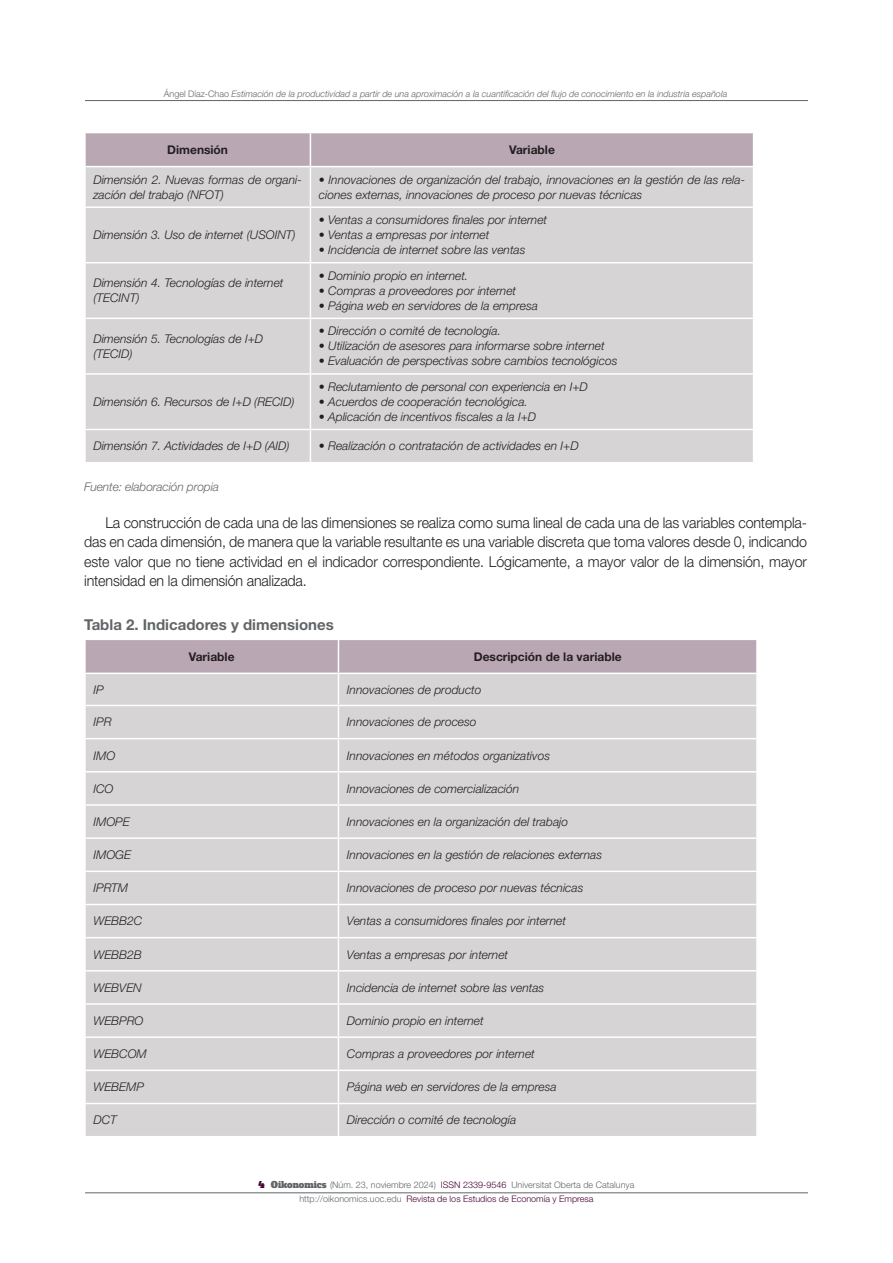
<style>
.page{position:relative;width:893px;height:1263px;background:#fff}
.page>*{position:absolute;margin:0;border:0;box-sizing:border-box;transform-origin:0 0}
._02_texto_base{font:300 15px/19.5px "Helvetica Neue LT Std";letter-spacing:-.01em;color:#231f20;text-align:justify;scale:.95 1}
.titulo_figures_taules{font:700 15px "Helvetica Neue LT Std";color:#626568}
.table_txt{font:italic 300 12px/15px "Helvetica Neue LT Std";color:#231f20}
.table_h1{font:700 12px "Helvetica Neue LT Std";color:#231f20}
.Fuente_figures_taules{font:italic 300 12px "Helvetica Neue LT Std";letter-spacing:-.01em;color:#626568}
.t1{font:300 9px/13.6px "Helvetica Neue LT Std";color:#626568;text-align:center}
.t2{font:italic 300 9px "Helvetica Neue LT Std";color:#626568}
.s1{font-style:normal}
.s2{font-family:"Alfa Slab One";font-weight:400;color:#460132}
.s3{font-family:"Alfa Slab One";font-weight:400}
.s4{color:#460132}
</style>
<div class="page">
<hr style="left:85px;top:100px;width:723px;height:1px;background:#626568">
<hr style="left:85px;top:1192px;width:723px;height:1px;background:#626568">
<div style="left:86px;top:133px;width:667px;height:33px;background:#b9a8b4"></div>
<div style="left:86px;top:167px;width:667px;height:295px;background:#d6d4d4"></div>
<hr style="left:310px;top:133px;width:1px;height:33px;background:#fff">
<hr style="left:84px;top:262px;width:226px;height:1px;background:#fff">
<hr style="left:84px;top:318px;width:226px;height:1px;background:#fff">
<hr style="left:84px;top:373px;width:226px;height:2px;background:#fff">
<hr style="left:84px;top:429px;width:226px;height:1px;background:#fff">
<hr style="left:84px;top:206px;width:226px;height:2px;background:#fff">
<hr style="left:310px;top:167px;width:1px;height:39px;background:#fff">
<hr style="left:310px;top:206px;width:444px;height:2px;background:#fff">
<hr style="left:310px;top:208px;width:1px;height:54px;background:#fff">
<hr style="left:310px;top:262px;width:444px;height:1px;background:#fff">
<hr style="left:310px;top:263px;width:1px;height:55px;background:#fff">
<hr style="left:310px;top:318px;width:444px;height:1px;background:#fff">
<hr style="left:310px;top:319px;width:1px;height:54px;background:#fff">
<hr style="left:310px;top:373px;width:444px;height:2px;background:#fff">
<hr style="left:310px;top:375px;width:1px;height:54px;background:#fff">
<hr style="left:310px;top:429px;width:444px;height:1px;background:#fff">
<hr style="left:310px;top:430px;width:1px;height:32px;background:#fff">
<div style="left:86px;top:640px;width:670px;height:33px;background:#b9a8b4"></div>
<div style="left:86px;top:674px;width:670px;height:462px;background:#d6d4d4"></div>
<hr style="left:338px;top:640px;width:1px;height:33px;background:#fff">
<hr style="left:84px;top:771px;width:254px;height:1px;background:#fff">
<hr style="left:84px;top:804px;width:254px;height:2px;background:#fff">
<hr style="left:84px;top:837px;width:254px;height:2px;background:#fff">
<hr style="left:84px;top:870px;width:254px;height:2px;background:#fff">
<hr style="left:84px;top:904px;width:254px;height:1px;background:#fff">
<hr style="left:84px;top:937px;width:254px;height:1px;background:#fff">
<hr style="left:84px;top:970px;width:254px;height:1px;background:#fff">
<hr style="left:84px;top:1003px;width:254px;height:2px;background:#fff">
<hr style="left:84px;top:1036px;width:254px;height:2px;background:#fff">
<hr style="left:84px;top:1069px;width:254px;height:2px;background:#fff">
<hr style="left:84px;top:1103px;width:254px;height:1px;background:#fff">
<hr style="left:84px;top:705px;width:254px;height:1px;background:#fff">
<hr style="left:84px;top:738px;width:254px;height:1px;background:#fff">
<hr style="left:338px;top:674px;width:1px;height:31px;background:#fff">
<hr style="left:338px;top:705px;width:420px;height:1px;background:#fff">
<hr style="left:338px;top:706px;width:1px;height:32px;background:#fff">
<hr style="left:338px;top:738px;width:420px;height:1px;background:#fff">
<hr style="left:338px;top:739px;width:1px;height:32px;background:#fff">
<hr style="left:338px;top:771px;width:420px;height:1px;background:#fff">
<hr style="left:338px;top:772px;width:1px;height:32px;background:#fff">
<hr style="left:338px;top:804px;width:420px;height:2px;background:#fff">
<hr style="left:338px;top:806px;width:1px;height:31px;background:#fff">
<hr style="left:338px;top:837px;width:420px;height:2px;background:#fff">
<hr style="left:338px;top:839px;width:1px;height:31px;background:#fff">
<hr style="left:338px;top:870px;width:420px;height:2px;background:#fff">
<hr style="left:338px;top:872px;width:1px;height:32px;background:#fff">
<hr style="left:338px;top:904px;width:420px;height:1px;background:#fff">
<hr style="left:338px;top:905px;width:1px;height:32px;background:#fff">
<hr style="left:338px;top:937px;width:420px;height:1px;background:#fff">
<hr style="left:338px;top:938px;width:1px;height:32px;background:#fff">
<hr style="left:338px;top:970px;width:420px;height:1px;background:#fff">
<hr style="left:338px;top:971px;width:1px;height:32px;background:#fff">
<hr style="left:338px;top:1003px;width:420px;height:2px;background:#fff">
<hr style="left:338px;top:1005px;width:1px;height:31px;background:#fff">
<hr style="left:338px;top:1036px;width:420px;height:2px;background:#fff">
<hr style="left:338px;top:1038px;width:1px;height:31px;background:#fff">
<hr style="left:338px;top:1069px;width:420px;height:2px;background:#fff">
<hr style="left:338px;top:1071px;width:1px;height:32px;background:#fff">
<hr style="left:338px;top:1103px;width:420px;height:1px;background:#fff">
<hr style="left:338px;top:1104px;width:1px;height:32px;background:#fff">
<p class="t2" style="left:164px;top:88px;width:565px"><span class="s1">Ángel Díaz-Chao</span> Estimación de la productividad a partir de una aproximación a la cuantificación del flujo de conocimiento en la industria española</p>
<p class="table_h1" style="left:167px;top:142px;width:62px">Dimensión</p>
<p class="table_h1" style="left:509px;top:142px;width:47px">Variable</p>
<p class="table_txt" style="left:93px;top:172px;width:210px">Dimensión 2. Nuevas formas de organi&shy;zación del trabajo (NFOT)</p>
<p class="table_txt" style="left:319px;top:172px;width:428px">• Innovaciones de organización del trabajo, innovaciones en la gestión de las rela&shy;ciones externas, innovaciones de proceso por nuevas técnicas</p>
<p class="table_txt" style="left:93px;top:227px;width:204px">Dimensión 3. Uso de internet (USOINT)</p>
<p class="table_txt" style="left:319px;top:212px;width:230px">• Ventas a consumidores finales por internet</p>
<p class="table_txt" style="left:319px;top:227px;width:172px">• Ventas a empresas por internet</p>
<p class="table_txt" style="left:319px;top:242px;width:208px">• Incidencia de internet sobre las ventas</p>
<p class="table_txt" style="left:93px;top:275px;width:192px">Dimensión 4. Tecnologías de internet (TECINT)</p>
<p class="table_txt" style="left:93px;top:331px;width:171px">Dimensión 5. Tecnologías de I+D (TECID)</p>
<p class="table_txt" style="left:93px;top:394px;width:202px">Dimensión 6. Recursos de I+D (RECID)</p>
<p class="table_txt" style="left:319px;top:268px;width:151px">• Dominio propio en internet.</p>
<p class="table_txt" style="left:319px;top:283px;width:199px">• Compras a proveedores por internet</p>
<p class="table_txt" style="left:319px;top:298px;width:221px">• Página web en servidores de la empresa</p>
<p class="table_txt" style="left:319px;top:323px;width:184px">• Dirección o comité de tecnología.</p>
<p class="table_txt" style="left:319px;top:338px;width:287px">• Utilización de asesores para informarse sobre internet</p>
<p class="table_txt" style="left:319px;top:353px;width:300px">• Evaluación de perspectivas sobre cambios tecnológicos</p>
<p class="table_txt" style="left:319px;top:379px;width:270px">• Reclutamiento de personal con experiencia en I+D</p>
<p class="table_txt" style="left:319px;top:394px;width:210px">• Acuerdos de cooperación tecnológica.</p>
<p class="table_txt" style="left:319px;top:409px;width:219px">• Aplicación de incentivos fiscales a la I+D</p>
<p class="table_txt" style="left:93px;top:438px;width:198px">Dimensión 7. Actividades de I+D (AID)</p>
<p class="table_txt" style="left:319px;top:438px;width:261px">• Realización o contratación de actividades en I+D</p>
<p class="Fuente_figures_taules" style="left:84px;top:480px;width:136px">Fuente: elaboración propia</p>
<p class="_02_texto_base" style="left:84px;top:512px;width:762px;text-indent:21px">La construcción de cada una de las dimensiones se realiza como suma lineal de cada una de las variables contempla&shy;das en cada dimensión, de manera que la variable resultante es una variable discreta que toma valores desde 0, indicando este valor que no tiene actividad en el indicador correspondiente. Lógicamente, a mayor valor de la dimensión, mayor intensidad en la dimensión analizada.</p>
<p class="titulo_figures_taules" style="left:84px;top:615px;width:251px">Tabla 2. Indicadores y dimensiones</p>
<p class="table_h1" style="left:189px;top:649px;width:47px">Variable</p>
<p class="table_h1" style="left:474px;top:649px;width:149px">Descripción de la variable</p>
<p class="table_txt" style="left:93px;top:682px;width:12px">IP</p>
<p class="table_txt" style="left:347px;top:682px;width:136px">Innovaciones de producto</p>
<p class="table_txt" style="left:93px;top:714px;width:19px">IPR</p>
<p class="table_txt" style="left:347px;top:714px;width:131px">Innovaciones de proceso</p>
<p class="table_txt" style="left:93px;top:748px;width:23px">IMO</p>
<p class="table_txt" style="left:347px;top:748px;width:205px">Innovaciones en métodos organizativos</p>
<p class="table_txt" style="left:93px;top:781px;width:22px">ICO</p>
<p class="table_txt" style="left:347px;top:781px;width:174px">Innovaciones de comercialización</p>
<p class="table_txt" style="left:93px;top:814px;width:38px">IMOPE</p>
<p class="table_txt" style="left:347px;top:814px;width:223px">Innovaciones en la organización del trabajo</p>
<p class="table_txt" style="left:93px;top:847px;width:39px">IMOGE</p>
<p class="table_txt" style="left:347px;top:847px;width:257px">Innovaciones en la gestión de relaciones externas</p>
<p class="table_txt" style="left:93px;top:880px;width:36px">IPRTM</p>
<p class="table_txt" style="left:347px;top:880px;width:238px">Innovaciones de proceso por nuevas técnicas</p>
<p class="table_txt" style="left:93px;top:913px;width:50px">WEBB2C</p>
<p class="table_txt" style="left:347px;top:913px;width:220px">Ventas a consumidores finales por internet</p>
<p class="table_txt" style="left:93px;top:947px;width:50px">WEBB2B</p>
<p class="table_txt" style="left:347px;top:947px;width:163px">Ventas a empresas por internet</p>
<p class="table_txt" style="left:93px;top:980px;width:50px">WEBVEN</p>
<p class="table_txt" style="left:347px;top:980px;width:199px">Incidencia de internet sobre las ventas</p>
<p class="table_txt" style="left:93px;top:1013px;width:52px">WEBPRO</p>
<p class="table_txt" style="left:347px;top:1013px;width:138px">Dominio propio en internet</p>
<p class="table_txt" style="left:93px;top:1046px;width:55px">WEBCOM</p>
<p class="table_txt" style="left:347px;top:1046px;width:189px">Compras a proveedores por internet</p>
<p class="table_txt" style="left:93px;top:1079px;width:52px">WEBEMP</p>
<p class="table_txt" style="left:347px;top:1079px;width:211px">Página web en servidores de la empresa</p>
<p class="table_txt" style="left:93px;top:1112px;width:25px">DCT</p>
<p class="table_txt" style="left:347px;top:1112px;width:171px">Dirección o comité de tecnología</p>
<p class="t1" style="left:259px;top:1178px;width:377px"><span class="s2">4</span> <span class="s3">Oikonomics</span> (Núm. 23, noviembre 2024) <span class="s4">ISSN 2339-9546</span> Universitat Oberta de Catalunya http://oikonomics.uoc.edu <span class="s4">Revista de los Estudios de Economía y Empresa</span></p>
</div>
